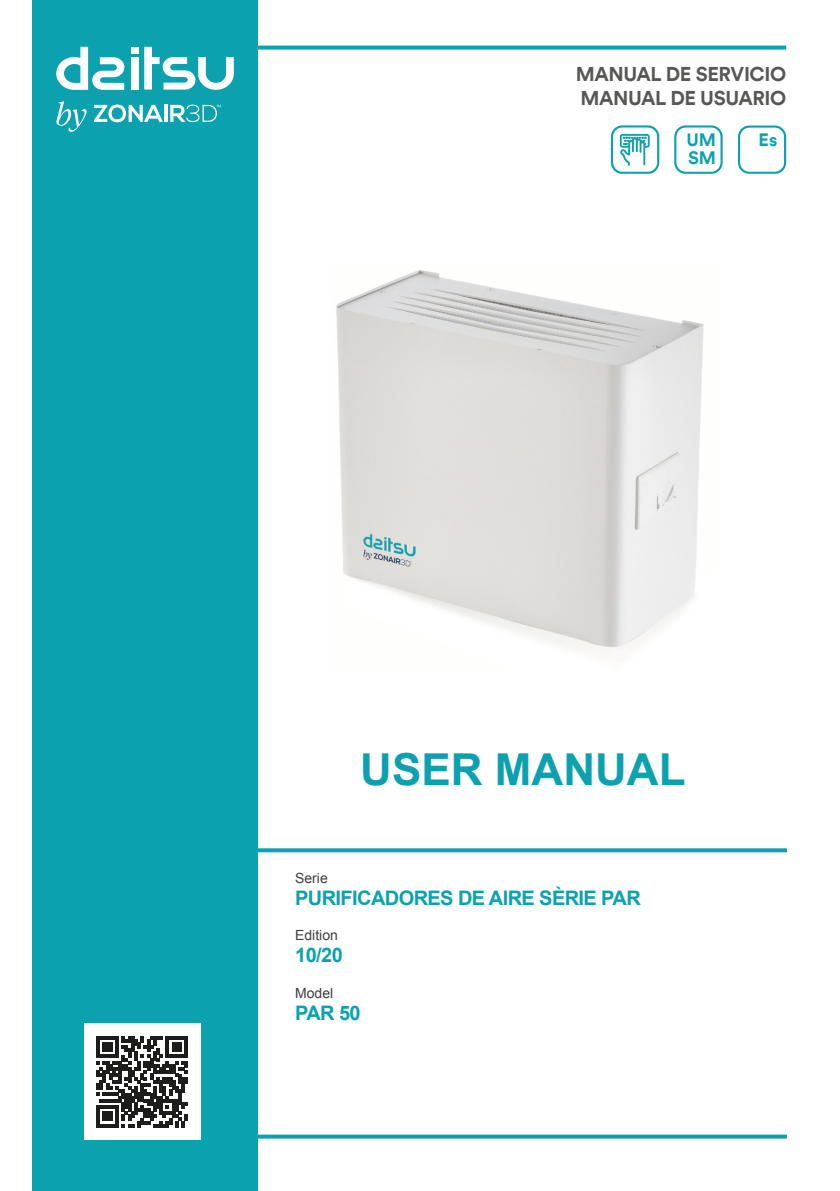
<style>
.page{position:relative;width:840px;height:1191px;background:#fff}
.page>*{position:absolute;margin:0;border:0;box-sizing:border-box;transform-origin:0 0}
.Arial_Bold_22_centra{font:700 44px "Arial";color:#0ba1af}
.Arial_Bold_10_Esq{font:700 20px "Arial";letter-spacing:-.03em;color:#0ba1af}
.Circular_Bold_10_dre{font:700 20px "Circular";letter-spacing:-.02em;color:#575756}
.Circular_Bold_9_dret{font:700 18px "Circular";color:#0ba1af}
.Arial_7_Esq{font:14px "Arial";color:#3d3d3c}
</style>
<div class="page">
<svg style="left:257px;top:1134px;width:529px;height:4px;background:#30afba"></svg>
<svg style="left:257px;top:848px;width:529px;height:4px;background:#1da8b5"></svg>
<svg style="left:257px;top:46px;width:528px;height:4px;background:#24aab7"></svg>
<div style="left:32px;top:0;width:225px;height:1191px;background:#0ba1af"></div>
<svg style="left:610px;top:125px;width:49px;height:49px"></svg>
<svg style="left:674px;top:125px;width:48px;height:49px"></svg>
<svg style="left:737px;top:125px;width:48px;height:49px"></svg>
<img style="left:336px;top:270px;width:368px;height:385px">
<div style="left:84px;top:1023px;width:116px;height:117px;background:#fff"></div>
<svg style="left:96px;top:1036px;width:92px;height:91px"></svg>
<svg style="left:56px;top:101px;width:31px;height:31px"></svg>
<div style="left:131px;top:47px;width:7px;height:7px;background:#fff"></div>
<svg style="left:56px;top:47px;width:68px;height:43px"></svg>
<svg style="left:144px;top:47px;width:90px;height:43px"></svg>
<div style="left:131px;top:57px;width:7px;height:33px;background:#fff"></div>
<svg style="left:94px;top:104px;width:69px;height:18px"></svg>
<hr style="left:164px;top:105px;width:3px;height:17px;background:#fff">
<svg style="left:170px;top:105px;width:51px;height:17px"></svg>
<p class="Circular_Bold_10_dre" style="left:575px;top:61px;width:212px">MANUAL DE SERVICIO</p>
<p class="Circular_Bold_10_dre" style="left:580px;top:85px;width:207px">MANUAL DE USUARIO</p>
<p class="Circular_Bold_9_dret" style="left:686px;top:127px;width:31px">UM</p>
<p class="Circular_Bold_9_dret" style="left:687px;top:145px;width:30px">SM</p>
<p class="Circular_Bold_9_dret" style="left:758px;top:127px;width:20px">Es</p>
<p class="Arial_Bold_22_centra" style="left:360px;top:740px;width:327px">USER MANUAL</p>
<p class="Arial_7_Esq" style="left:295px;top:869px;width:34px">Serie</p>
<p class="Arial_Bold_10_Esq" style="left:295px;top:885px;width:347px">PURIFICADORES DE AIRE SÈRIE PAR</p>
<p class="Arial_7_Esq" style="left:295px;top:925px;width:44px">Edition</p>
<p class="Arial_Bold_10_Esq" style="left:295px;top:941px;width:49px">10/20</p>
<p class="Arial_7_Esq" style="left:295px;top:983px;width:40px">Model</p>
<p class="Arial_Bold_10_Esq" style="left:295px;top:999px;width:67px">PAR 50</p>
</div>
